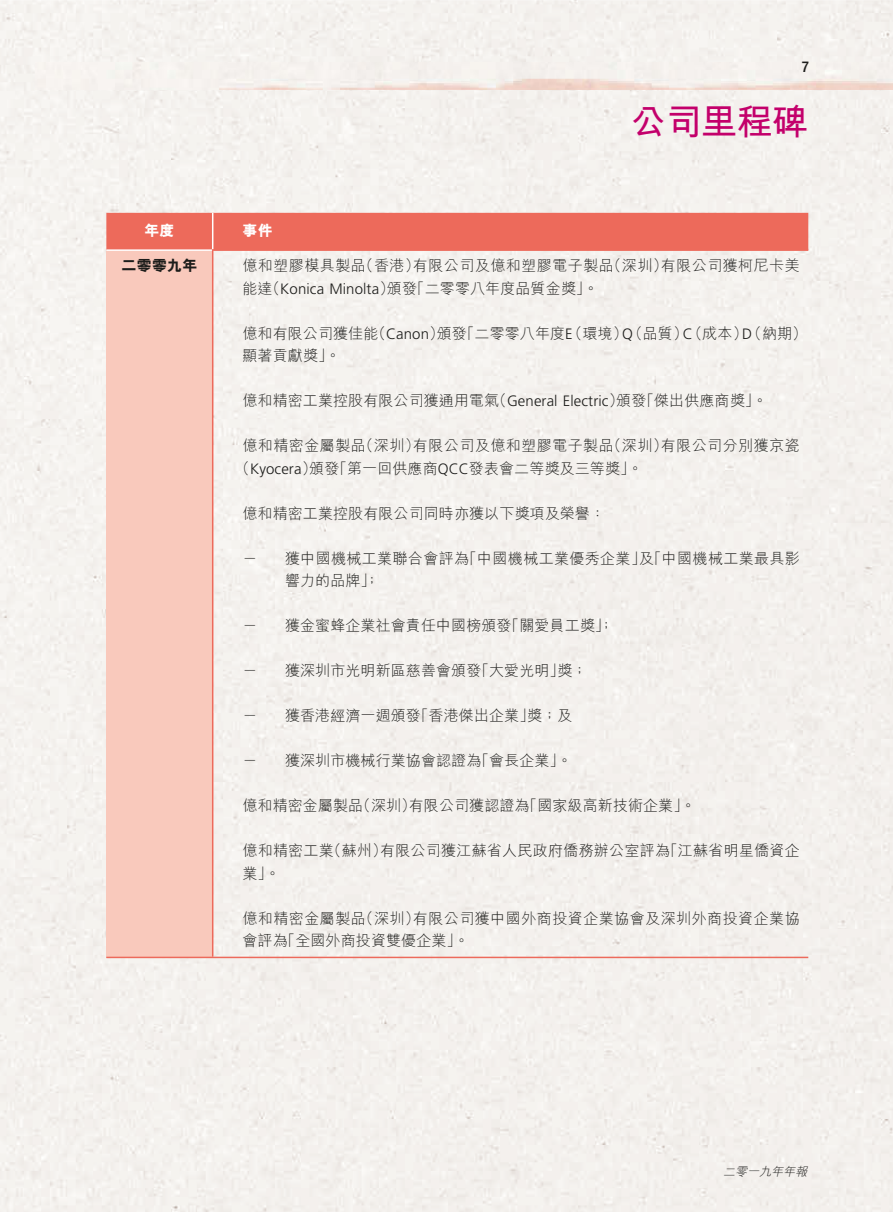
<style>
.page{position:relative;width:893px;height:1212px;background:#fff}
.page>*{position:absolute;margin:0;border:0;box-sizing:border-box;transform-origin:0 0}
.t1{font:36px "M Hei HK Bold E Ten B5 H";letter-spacing:-.015em;color:#c3006b}
.t2{font:15px/22.5px "M Hei HK Light E Ten B5 H";letter-spacing:.005em;color:#1d1d1b}
.t3{font:15px/22.5px "M Hei HK Light E Ten B5 H";letter-spacing:.03em;color:#1d1d1b}
.t4{font:15px/22.5px "M Hei HK Light E Ten B5 H";letter-spacing:.025em;color:#1d1d1b}
.t5{font:15px "M Hei HK Xbold E Ten B5 H";letter-spacing:.02em;color:#1d1d1b}
.t6{font:15px "M Hei HK Xbold E Ten B5 H";color:#fff}
.t7{font:500 condensed 15px "Helvetica Neue LT Std";color:#1d1d1b}
.t8{font:italic 12px "M Hei HK Light E Ten B5 H";color:#1d1d1b}
.s1{font-family:"Frutiger LT Std";font-weight:300}
</style>
<div class="page">
<div style="left:106px;top:213px;width:702px;height:36px;background:#ed6a5b"></div>
<div style="left:106px;top:250px;width:107px;height:707px;background:#f9c9bc"></div>
<hr style="left:212px;top:213px;width:1px;height:36px;background:#fff">
<hr style="left:106px;top:249px;width:106px;height:2px;background:#fff">
<hr style="left:212px;top:249px;width:596px;height:2px;background:#ed6a5b">
<hr style="left:212px;top:251px;width:1px;height:706px;background:#ed6a5b">
<hr style="left:106px;top:957px;width:702px;height:1px;background:#ed6a5b">
<p class="t7" style="left:801px;top:58px;width:9px">7</p>
<h1 class="t1" style="left:630px;top:108px;width:180px">公司里程碑</h1>
<p class="t6" style="left:144px;top:225px;width:32px">年度</p>
<p class="t6" style="left:242px;top:225px;width:32px">事件</p>
<p class="t5" style="left:121px;top:260px;width:78px">二零零九年</p>
<p class="t3" style="left:242px;top:256px;width:558px">億和塑膠模具製品（香港）有限公司及億和塑膠電子製品（深圳）有限公司獲柯尼卡美能達（<span class="s1">Konica Minolta</span>）頒發「二零零八年度品質金獎」。</p>
<p class="t2" style="left:242px;top:324px;width:566px">億和有限公司獲佳能（<span class="s1">Canon</span>）頒發「二零零八年度<span class="s1">E</span>（環境）<span class="s1">Q</span>（品質）<span class="s1">C</span>（成本）<span class="s1">D</span>（納期）顯著貢獻獎」。</p>
<p class="t2" style="left:242px;top:391px;width:526px">億和精密工業控股有限公司獲通用電氣（<span class="s1">General Electric</span>）頒發「傑出供應商獎」。</p>
<p class="t3" style="left:235px;top:436px;width:566px;text-indent:7px">億和精密金屬製品（深圳）有限公司及億和塑膠電子製品（深圳）有限公司分別獲京瓷（<span class="s1">Kyocera</span>）頒發「第一回供應商<span class="s1">QCC</span>發表會二等獎及三等獎」。</p>
<p class="t2" style="left:242px;top:504px;width:364px">億和精密工業控股有限公司同時亦獲以下獎項及榮譽：</p>
<p class="t2" style="left:242px;top:549px;width:16px">－</p>
<p class="t4" style="left:285px;top:549px;width:516px">獲中國機械工業聯合會評為「中國機械工業優秀企業」及「中國機械工業最具影響力的品牌」；</p>
<p class="t2" style="left:242px;top:616px;width:16px">－</p>
<p class="t2" style="left:285px;top:616px;width:330px">獲金蜜蜂企業社會責任中國榜頒發「關愛員工獎」；</p>
<p class="t2" style="left:242px;top:661px;width:16px">－</p>
<p class="t2" style="left:285px;top:661px;width:304px">獲深圳市光明新區慈善會頒發「大愛光明」獎；</p>
<p class="t2" style="left:242px;top:706px;width:16px">－</p>
<p class="t2" style="left:285px;top:706px;width:288px">獲香港經濟一週頒發「香港傑出企業」獎；及</p>
<p class="t2" style="left:242px;top:751px;width:16px">－</p>
<p class="t2" style="left:285px;top:751px;width:288px">獲深圳市機械行業協會認證為「會長企業」。</p>
<p class="t2" style="left:242px;top:796px;width:455px">億和精密金屬製品（深圳）有限公司獲認證為「國家級高新技術企業」。</p>
<p class="t2" style="left:242px;top:841px;width:559px">億和精密工業（蘇州）有限公司獲江蘇省人民政府僑務辦公室評為「江蘇省明星僑資企業」。</p>
<p class="t3" style="left:242px;top:909px;width:558px">億和精密金屬製品（深圳）有限公司獲中國外商投資企業協會及深圳外商投資企業協會評為「全國外商投資雙優企業」。</p>
<p class="t8" style="left:723px;top:1167px;width:88px">二零一九年年報</p>
</div>
